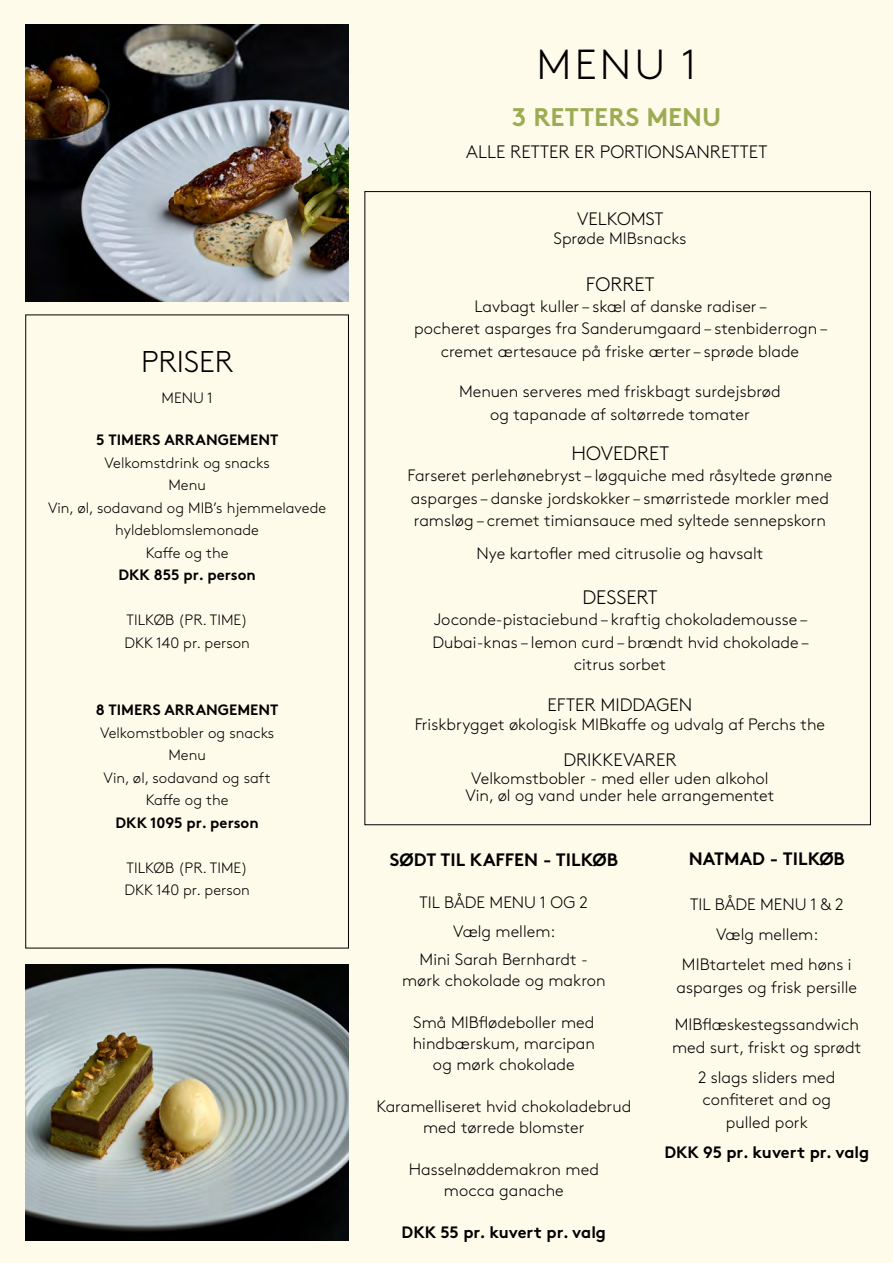
<style>
.page{position:relative;width:893px;height:1263px;background:#fffbea}
.page>*{position:absolute;margin:0;border:0;box-sizing:border-box;transform-origin:0 0}
.t1{font:300 42px "Brown";color:#000}
.t2{font:300 30px "Brown";color:#000}
.t3{font:700 25.5px "Brown";color:#9bac53}
.t4{font:300 19.5px "Brown";color:#000}
.t5{font:300 18px "Brown";color:#000}
.t6{font:700 18px "Brown";color:#000}
.t7{font:300 16.5px/22.5px "Brown";color:#000;text-align:center}
.t8{font:700 16.5px "Brown";color:#000}
.t9{font:300 15px/22.5px "Brown";color:#000;text-align:center}
.t10{font:700 15px "Brown";color:#000}
</style>
<div class="page">
<img style="left:26px;top:25px;width:323px;height:276px">
<img style="left:26px;top:965px;width:323px;height:276px">
<h2 class="t2" style="left:141px;top:339px;width:94px">PRISER</h2>
<p class="t9" style="left:162px;top:386px;width:53px">MENU 1</p>
<p class="t10" style="left:96px;top:428px;width:184px">5 TIMERS ARRANGEMENT</p>
<p class="t9" style="left:48px;top:450px;width:280px">Velkomstdrink og snacks<br>Menu<br>Vin, øl, sodavand og MIB’s hjemmelavede hyldeblomslemonade<br>Kaffe og the</p>
<p class="t10" style="left:119px;top:563px;width:139px">DKK 855 pr. person</p>
<p class="t9" style="left:125px;top:608px;width:127px;text-align:left">TILKØB (PR. TIME)<br>DKK 140 pr. person</p>
<p class="t10" style="left:96px;top:698px;width:184px">8 TIMERS ARRANGEMENT</p>
<p class="t9" style="left:100px;top:720px;width:176px">Velkomstbobler og snacks<br>Menu<br>Vin, øl, sodavand og saft<br>Kaffe og the</p>
<p class="t10" style="left:116px;top:810px;width:145px">DKK 1095 pr. person</p>
<p class="t9" style="left:125px;top:855px;width:127px;text-align:left">TILKØB (PR. TIME)<br>DKK 140 pr. person</p>
<h1 class="t1" style="left:536px;top:33px;width:162px">MENU 1</h1>
<h3 class="t3" style="left:512px;top:97px;width:211px">3 RETTERS MENU</h3>
<p class="t5" style="left:466px;top:138px;width:303px">ALLE RETTER ER PORTIONSANRETTET</p>
<p class="t5" style="left:577px;top:205px;width:88px">VELKOMST</p>
<p class="t7" style="left:553px;top:226px;width:134px">Sprøde MIBsnacks</p>
<p class="t4" style="left:586px;top:269px;width:70px">FORRET</p>
<p class="t7" style="left:414px;top:293px;width:415px">Lavbagt kuller – skæl af danske radiser –<br>pocheret asparges fra Sanderumgaard – stenbiderrogn – cremet ærtesauce på friske ærter – sprøde blade</p>
<p class="t7" style="left:459px;top:379px;width:323px">Menuen serveres med friskbagt surdejsbrød og tapanade af soltørrede tomater</p>
<p class="t4" style="left:571px;top:439px;width:99px">HOVEDRET</p>
<p class="t7" style="left:407px;top:463px;width:427px;text-align:left">Farseret perlehønebryst – løgquiche med råsyltede grønne asparges – danske jordskokker – smørristede morkler med ramsløg – cremet timiansauce med syltede sennepskorn</p>
<p class="t7" style="left:477px;top:541px;width:288px">Nye kartofler med citrusolie og havsalt</p>
<p class="t4" style="left:582px;top:583px;width:77px">DESSERT</p>
<p class="t7" style="left:433px;top:607px;width:378px">Joconde-pistaciebund – kraftig chokolademousse –<br>Dubai-knas – lemon curd – brændt hvid chokolade – citrus sorbet</p>
<p class="t5" style="left:548px;top:691px;width:146px">EFTER MIDDAGEN</p>
<p class="t7" style="left:415px;top:712px;width:412px">Friskbrygget økologisk MIBkaffe og udvalg af Perchs the</p>
<p class="t5" style="left:563px;top:746px;width:115px">DRIKKEVARER</p>
<p class="t7" style="left:465px;top:769px;width:311px;line-height:16.5px">Velkomstbobler - med eller uden alkohol<br>Vin, øl og vand under hele arrangementet</p>
<p class="t6" style="left:390px;top:845px;width:230px">SØDT TIL KAFFEN - TILKØB</p>
<p class="t7" style="left:420px;top:887px;width:170px;line-height:28.5px">TIL BÅDE MENU 1 OG 2<br>Vælg mellem:<br>Mini Sarah Bernhardt -</p>
<p class="t7" style="left:402px;top:968px;width:205px">mørk chokolade og makron</p>
<p class="t7" style="left:413px;top:1011px;width:184px;line-height:21px">Små MIBflødeboller med hindbærskum, marcipan og mørk chokolade</p>
<p class="t7" style="left:376px;top:1095px;width:256px;line-height:21px">Karamelliseret hvid chokoladebrud med tørrede blomster</p>
<p class="t7" style="left:409px;top:1158px;width:192px;line-height:21px">Hasselnøddemakron med mocca ganache</p>
<p class="t8" style="left:402px;top:1219px;width:206px">DKK 55 pr. kuvert pr. valg</p>
<p class="t6" style="left:689px;top:844px;width:158px">NATMAD - TILKØB</p>
<p class="t7" style="left:682px;top:888px;width:171px;line-height:30px">TIL BÅDE MENU 1 &amp; 2<br>Vælg mellem:<br>MIBtartelet med høns i</p>
<p class="t7" style="left:676px;top:975px;width:182px">asparges og frisk persille</p>
<p class="t7" style="left:672px;top:1012px;width:191px;text-align:left">MIBflæskestegssandwich med surt, friskt og sprødt</p>
<p class="t7" style="left:698px;top:1065px;width:139px">2 slags sliders med confiteret and og pulled pork</p>
<p class="t8" style="left:664px;top:1139px;width:206px">DKK 95 pr. kuvert pr. valg</p>
</div>
